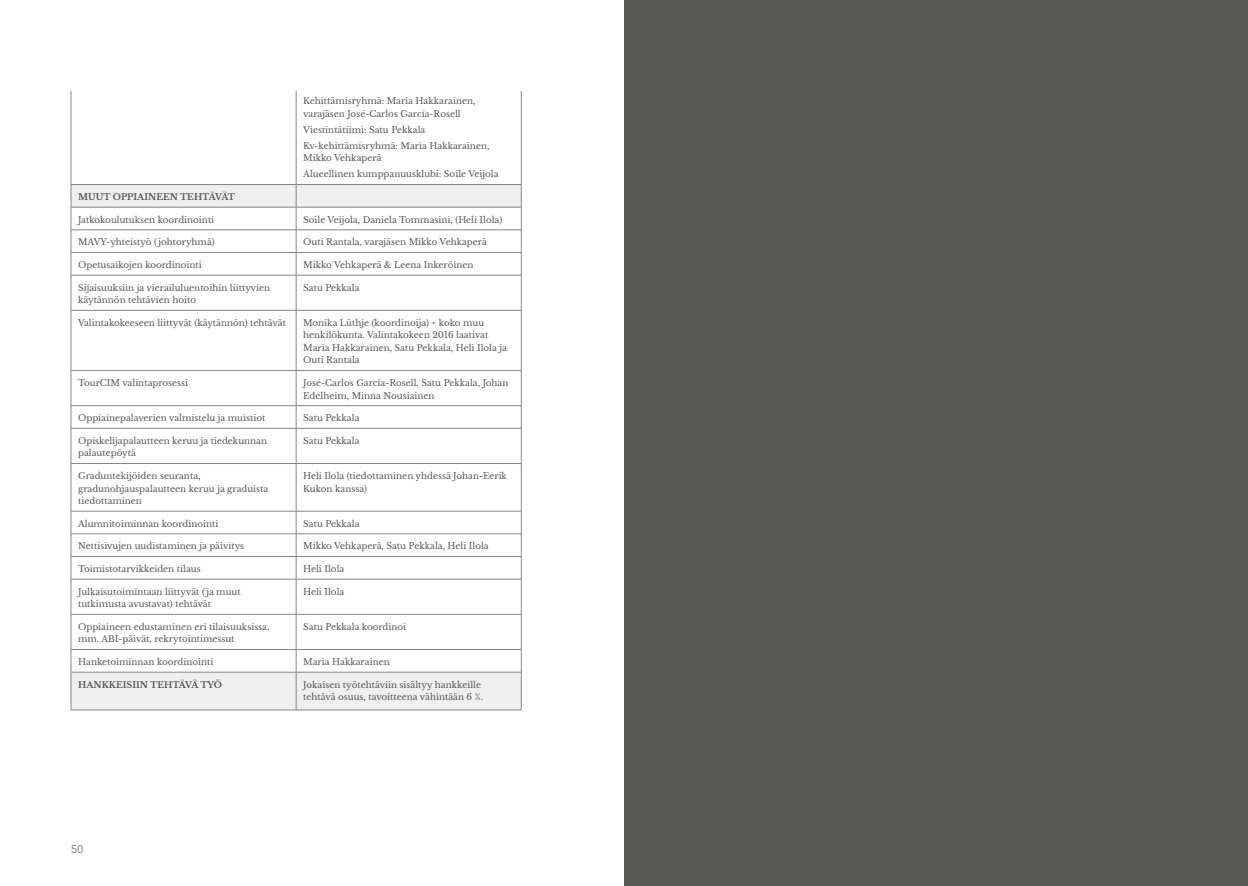
<style>
.page{position:relative;width:1248px;height:886px;background:#fff}
.page>*{position:absolute;margin:0;border:0;box-sizing:border-box;transform-origin:0 0}
.t1{font:11.25px "Roboto";color:#878787}
.taulukko_nimi{font:8.75px/12.5px "Libre Baskerville";color:#575756}
.taulukko_nimi-2{font:700 8.75px "Libre Baskerville";color:#575756}
</style>
<div class="page">
<svg style="left:72px;top:185px;width:449px;height:525px"></svg>
<hr style="left:71px;top:89px;width:1px;height:95px;background:#878787">
<svg style="left:71px;top:185px;width:1px;height:90px"></svg>
<hr style="left:71px;top:275px;width:1px;height:35px;background:#878787">
<hr style="left:71px;top:310px;width:1px;height:60px;background:#878787">
<hr style="left:71px;top:371px;width:1px;height:34px;background:#878787">
<svg style="left:71px;top:406px;width:1px;height:22px"></svg>
<hr style="left:71px;top:428px;width:1px;height:35px;background:#878787">
<hr style="left:71px;top:464px;width:1px;height:47px;background:#878787">
<svg style="left:71px;top:512px;width:1px;height:67px"></svg>
<hr style="left:71px;top:579px;width:1px;height:35px;background:#878787">
<hr style="left:71px;top:614px;width:1px;height:35px;background:#878787">
<svg style="left:71px;top:650px;width:1px;height:22px"></svg>
<hr style="left:71px;top:672px;width:1px;height:38px;background:#878787">
<hr style="left:296px;top:89px;width:1px;height:95px;background:#878787">
<svg style="left:296px;top:185px;width:1px;height:90px"></svg>
<hr style="left:296px;top:275px;width:1px;height:35px;background:#878787">
<hr style="left:296px;top:310px;width:1px;height:60px;background:#878787">
<hr style="left:296px;top:371px;width:1px;height:34px;background:#878787">
<svg style="left:296px;top:406px;width:1px;height:22px"></svg>
<hr style="left:296px;top:428px;width:1px;height:35px;background:#878787">
<hr style="left:296px;top:464px;width:1px;height:47px;background:#878787">
<svg style="left:296px;top:512px;width:1px;height:67px"></svg>
<hr style="left:296px;top:579px;width:1px;height:35px;background:#878787">
<hr style="left:296px;top:614px;width:1px;height:35px;background:#878787">
<svg style="left:296px;top:650px;width:1px;height:22px"></svg>
<hr style="left:296px;top:672px;width:1px;height:38px;background:#878787">
<hr style="left:71px;top:184px;width:225px;height:1px;background:#878787">
<hr style="left:71px;top:207px;width:225px;height:1px;background:#878787">
<hr style="left:71px;top:230px;width:225px;height:1px;background:#878787">
<hr style="left:71px;top:252px;width:225px;height:1px;background:#878787">
<hr style="left:71px;top:275px;width:225px;height:1px;background:#878787">
<hr style="left:71px;top:310px;width:225px;height:1px;background:#878787">
<hr style="left:71px;top:370px;width:225px;height:1px;background:#878787">
<hr style="left:71px;top:405px;width:225px;height:1px;background:#878787">
<hr style="left:71px;top:428px;width:225px;height:1px;background:#878787">
<hr style="left:71px;top:463px;width:225px;height:1px;background:#878787">
<hr style="left:71px;top:511px;width:225px;height:1px;background:#878787">
<hr style="left:71px;top:534px;width:225px;height:1px;background:#878787">
<hr style="left:71px;top:556px;width:225px;height:1px;background:#878787">
<hr style="left:71px;top:579px;width:225px;height:1px;background:#878787">
<hr style="left:71px;top:614px;width:225px;height:1px;background:#878787">
<hr style="left:71px;top:649px;width:225px;height:1px;background:#878787">
<hr style="left:71px;top:672px;width:225px;height:1px;background:#878787">
<hr style="left:71px;top:710px;width:225px;height:1px;background:#878787">
<hr style="left:521px;top:89px;width:1px;height:95px;background:#878787">
<svg style="left:521px;top:185px;width:1px;height:90px"></svg>
<hr style="left:521px;top:275px;width:1px;height:35px;background:#878787">
<hr style="left:521px;top:310px;width:1px;height:60px;background:#878787">
<hr style="left:521px;top:371px;width:1px;height:34px;background:#878787">
<svg style="left:521px;top:406px;width:1px;height:22px"></svg>
<hr style="left:521px;top:428px;width:1px;height:35px;background:#878787">
<hr style="left:521px;top:464px;width:1px;height:47px;background:#878787">
<svg style="left:521px;top:511px;width:1px;height:68px"></svg>
<hr style="left:521px;top:579px;width:1px;height:35px;background:#878787">
<hr style="left:521px;top:614px;width:1px;height:35px;background:#878787">
<svg style="left:521px;top:650px;width:1px;height:22px"></svg>
<hr style="left:521px;top:672px;width:1px;height:38px;background:#878787">
<hr style="left:296px;top:184px;width:225px;height:1px;background:#878787">
<hr style="left:296px;top:207px;width:225px;height:1px;background:#878787">
<hr style="left:296px;top:230px;width:225px;height:1px;background:#878787">
<hr style="left:296px;top:252px;width:225px;height:1px;background:#878787">
<hr style="left:296px;top:275px;width:225px;height:1px;background:#878787">
<hr style="left:296px;top:310px;width:225px;height:1px;background:#878787">
<hr style="left:296px;top:370px;width:225px;height:1px;background:#878787">
<hr style="left:296px;top:405px;width:225px;height:1px;background:#878787">
<hr style="left:296px;top:428px;width:225px;height:1px;background:#878787">
<hr style="left:296px;top:463px;width:225px;height:1px;background:#878787">
<hr style="left:296px;top:511px;width:225px;height:1px;background:#878787">
<hr style="left:296px;top:534px;width:225px;height:1px;background:#878787">
<hr style="left:296px;top:556px;width:225px;height:1px;background:#878787">
<hr style="left:296px;top:579px;width:225px;height:1px;background:#878787">
<hr style="left:296px;top:614px;width:225px;height:1px;background:#878787">
<hr style="left:296px;top:649px;width:225px;height:1px;background:#878787">
<hr style="left:296px;top:672px;width:225px;height:1px;background:#878787">
<hr style="left:296px;top:710px;width:225px;height:1px;background:#878787">
<div style="left:624px;top:0;width:623px;height:886px;background:#575756"></div>
<p class="taulukko_nimi" style="left:303px;top:95px;width:174px">Kehittämisryhmä: Maria Hakkarainen, varajäsen José-Carlos García-Rosell</p>
<p class="taulukko_nimi" style="left:303px;top:123px;width:124px">Viestintätiimi: Satu Pekkala</p>
<p class="taulukko_nimi" style="left:303px;top:139px;width:188px">Kv-kehittämisryhmä: Maria Hakkarainen,<br>Mikko Vehkaperä</p>
<p class="taulukko_nimi" style="left:303px;top:168px;width:197px">Alueellinen kumppanuusklubi: Soile Veijola</p>
<p class="taulukko_nimi-2" style="left:78px;top:192px;width:158px">MUUT OPPIAINEEN TEHTÄVÄT</p>
<p class="taulukko_nimi" style="left:78px;top:213px;width:138px">Jatkokoulutuksen koordinointi</p>
<p class="taulukko_nimi" style="left:303px;top:213px;width:200px">Soile Veijola, Daniela Tommasini, (Heli Ilola)</p>
<p class="taulukko_nimi" style="left:78px;top:236px;width:138px">MAVY-yhteistyö ( johtoryhmä)</p>
<p class="taulukko_nimi" style="left:303px;top:236px;width:185px">Outi Rantala, varajäsen Mikko Vehkaperä</p>
<p class="taulukko_nimi" style="left:78px;top:259px;width:125px">Opetusaikojen koordinointi</p>
<p class="taulukko_nimi" style="left:303px;top:259px;width:172px">Mikko Vehkaperä &amp; Leena Inkeröinen</p>
<p class="taulukko_nimi" style="left:78px;top:281px;width:194px">Sijaisuuksiin ja vierailuluentoihin liittyvien käytännön tehtävien hoito</p>
<p class="taulukko_nimi" style="left:303px;top:281px;width:58px">Satu Pekkala</p>
<p class="taulukko_nimi" style="left:78px;top:317px;width:209px">Valintakokeeseen liittyvät (käytännön) tehtävät</p>
<p class="taulukko_nimi" style="left:303px;top:317px;width:205px">Monika Lüthje (koordinoija) + koko muu henkilökunta. Valintakokeen 2016 laativat Maria Hakkarainen, Satu Pekkala, Heli Ilola ja Outi Rantala</p>
<p class="taulukko_nimi" style="left:78px;top:377px;width:112px">TourCIM valintaprosessi</p>
<p class="taulukko_nimi" style="left:303px;top:377px;width:207px">José-Carlos García-Rosell, Satu Pekkala, Johan<br>Edelheim, Minna Nousiainen</p>
<p class="taulukko_nimi" style="left:78px;top:412px;width:189px">Oppiainepalaverien valmistelu ja muistiot</p>
<p class="taulukko_nimi" style="left:303px;top:412px;width:58px">Satu Pekkala</p>
<p class="taulukko_nimi" style="left:78px;top:434px;width:190px">Opiskelijapalautteen keruu ja tiedekunnan palautepöytä</p>
<p class="taulukko_nimi" style="left:303px;top:434px;width:58px">Satu Pekkala</p>
<p class="taulukko_nimi" style="left:78px;top:470px;width:192px">Graduntekijöiden seuranta, gradunohjauspalautteen keruu ja graduista tiedottaminen</p>
<p class="taulukko_nimi" style="left:303px;top:470px;width:205px">Heli Ilola (tiedottaminen yhdessä Johan-Eerik<br>Kukon kanssa)</p>
<p class="taulukko_nimi" style="left:78px;top:517px;width:142px">Alumnitoiminnan koordinointi</p>
<p class="taulukko_nimi" style="left:303px;top:517px;width:58px">Satu Pekkala</p>
<p class="taulukko_nimi" style="left:78px;top:540px;width:167px">Nettisivujen uudistaminen ja päivitys</p>
<p class="taulukko_nimi" style="left:303px;top:540px;width:187px">Mikko Vehkaperä, Satu Pekkala, Heli Ilola</p>
<p class="taulukko_nimi" style="left:78px;top:563px;width:124px">Toimistotarvikkeiden tilaus</p>
<p class="taulukko_nimi" style="left:303px;top:563px;width:43px">Heli Ilola</p>
<p class="taulukko_nimi" style="left:78px;top:585px;width:164px">Julkaisutoimintaan liittyvät ( ja muut tutkimusta avustavat) tehtävät</p>
<p class="taulukko_nimi" style="left:303px;top:585px;width:43px">Heli Ilola</p>
<p class="taulukko_nimi" style="left:78px;top:620px;width:193px">Oppiaineen edustaminen eri tilaisuuksissa, mm. ABI-päivät, rekrytointimessut</p>
<p class="taulukko_nimi" style="left:303px;top:620px;width:104px">Satu Pekkala koordinoi</p>
<p class="taulukko_nimi" style="left:78px;top:656px;width:137px">Hanketoiminnan koordinointi</p>
<p class="taulukko_nimi" style="left:303px;top:656px;width:88px">Maria Hakkarainen</p>
<p class="taulukko_nimi-2" style="left:78px;top:679px;width:146px">HANKKEISIIN TEHTÄVÄ TYÖ</p>
<p class="taulukko_nimi" style="left:303px;top:678px;width:181px">Jokaisen työtehtäviin sisältyy hankkeille tehtävä osuus, tavoitteena vähintään 6 %.</p>
<p class="t1" style="left:71px;top:841px;width:14px">50</p>
</div>
